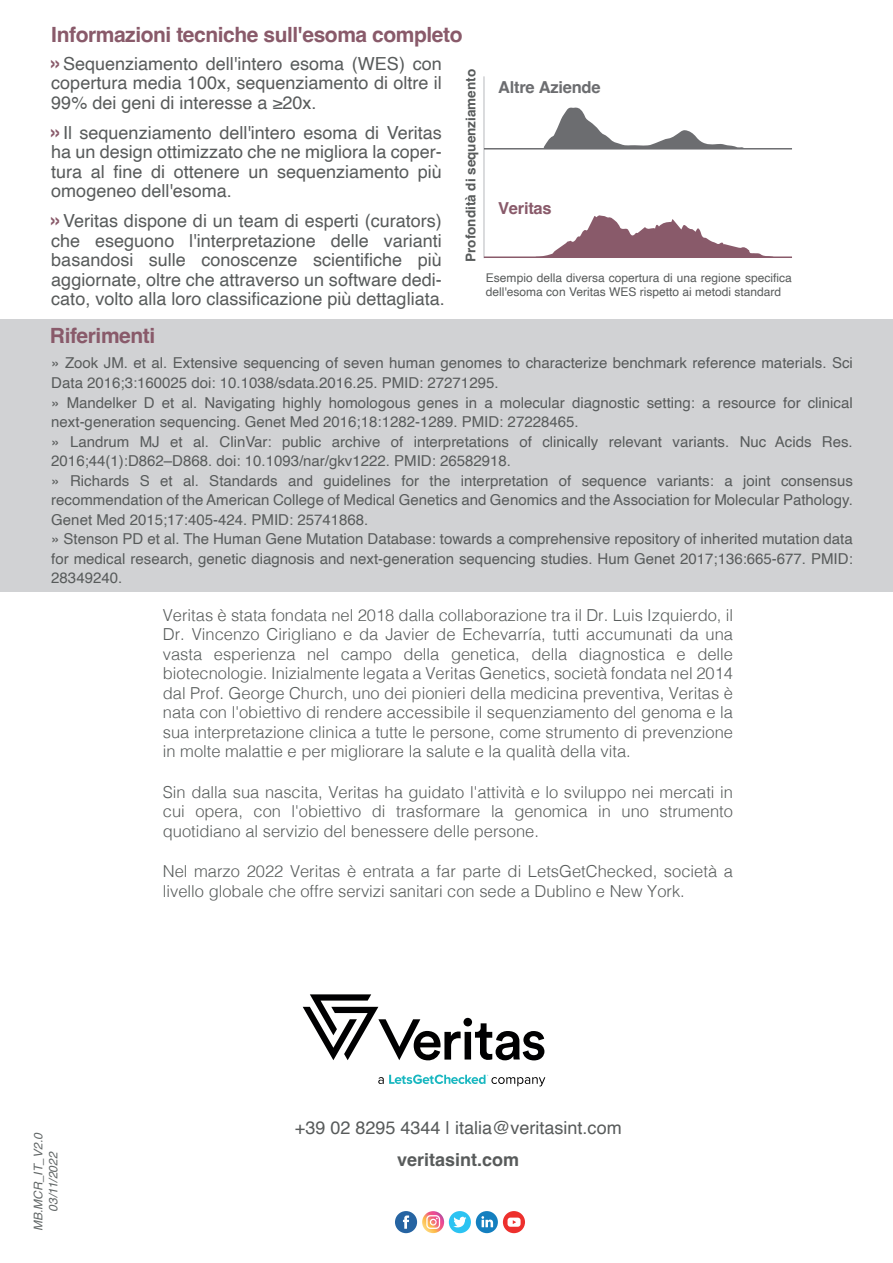
<style>
.page{position:relative;width:893px;height:1263px;background:#fff}
.page>*{position:absolute;margin:0;border:0;box-sizing:border-box;transform-origin:0 0}
.t1{font:700 21px "Helvetica";letter-spacing:-.02em;color:#895a6a}
.t2{font:18px/19.5px "Helvetica";color:#585b5b;text-align:justify}
.t3{font:700 18px "Helvetica";color:#585b5b}
.t4{font:300 16.5px/19.5px "Helvetica";color:#595d5c;text-align:justify}
.t5{font:700 16.5px "Helvetica";letter-spacing:-.015em;color:#6c6d70}
.t6{font:700 16.5px "Helvetica";letter-spacing:-.015em;color:#895a6a}
.t7{font:15px/19.5px "Helvetica";color:#585b5b}
.t8{font:700 13.5px "Helvetica";color:#585b5b}
.t9{font:12px/13.5px "Helvetica";color:#585b5b}
.t10{font:italic 12px/15px "Helvetica";color:#626767;text-align:center}
.s1{font-weight:700;font-size:21px;color:#895a6a}
</style>
<div class="page">
<div style="left:449px;top:1211px;width:22px;height:22px;background:#2cc3f2;border-radius:50%"></div>
<svg style="left:453px;top:1217px;width:13px;height:11px"></svg>
<div style="left:395px;top:1211px;width:22px;height:22px;background:#2664a2;border-radius:50%"></div>
<svg style="left:403px;top:1215px;width:6px;height:14px"></svg>
<div style="left:503px;top:1211px;width:22px;height:22px;background:#ed302d;border-radius:50%"></div>
<svg style="left:507px;top:1217px;width:13px;height:10px"></svg>
<svg style="left:422px;top:1211px;width:22px;height:22px"></svg>
<svg style="left:476px;top:1211px;width:22px;height:22px"></svg>
<svg style="left:481px;top:1216px;width:12px;height:11px"></svg>
<svg style="left:303px;top:994px;width:241px;height:66px"></svg>
<svg style="left:378px;top:1074px;width:167px;height:12px"></svg>
<div style="left:0;top:319px;width:892px;height:272px;background:#d1d2d4"></div>
<hr style="left:483px;top:76px;width:1px;height:182px;background:#d1d2d4">
<hr style="left:484px;top:148px;width:308px;height:2px;background:#6c6d70">
<hr style="left:484px;top:256px;width:308px;height:2px;background:#895a6a">
<svg style="left:535px;top:215px;width:239px;height:42px"></svg>
<svg style="left:543px;top:107px;width:200px;height:41px"></svg>
<h1 class="t1" style="left:51px;top:22px;width:412px">Informazioni tecniche sull'esoma completo</h1>
<p class="t2" style="left:51px;top:54px;width:392px"><span class="s1">»</span>Sequenziamento dell'intero esoma (WES) con copertura media 100x, sequenziamento di oltre il 99% dei geni di interesse a ≥20x.</p>
<p class="t2" style="left:51px;top:123px;width:392px"><span class="s1">»</span>Il sequenziamento dell'intero esoma di Veritas ha un design ottimizzato che ne migliora la coper&shy;tura al fine di ottenere un sequenziamento più omogeneo dell'esoma.</p>
<p class="t2" style="left:51px;top:212px;width:395px;text-align:left"><span class="s1">»</span>Veritas dispone di un team di esperti (curators) che eseguono l'interpretazione delle varianti basandosi sulle conoscenze scientifiche più aggiornate, oltre che attraverso un software dedi&shy;cato, volto alla loro classificazione più dettagliata.</p>
<h1 class="t1" style="left:50px;top:323px;width:107px">Riferimenti</h1>
<p class="t8" style="left:462px;top:262px;width:194px;rotate:-90deg">Profondità di sequenziamento</p>
<p class="t5" style="left:498px;top:77px;width:104px">Altre Aziende</p>
<p class="t6" style="left:498px;top:198px;width:55px">Veritas</p>
<p class="t9" style="left:486px;top:272px;width:307px">Esempio della diversa copertura di una regione specifica dell'esoma con Veritas WES rispetto ai metodi standard</p>
<p class="t7" style="left:51px;top:354px;width:803px">» Zook JM. et al. Extensive sequencing of seven human genomes to characterize benchmark reference materials. Sci Data 2016;3:160025 doi: 10.1038/sdata.2016.25. PMID: 27271295.<br>» Mandelker D et al. Navigating highly homologous genes in a molecular diagnostic setting: a resource for clinical next-generation sequencing. Genet Med 2016;18:1282-1289. PMID: 27228465.<br>» Landrum MJ et al. ClinVar: public archive of interpretations of clinically relevant variants. Nuc Acids Res.<br>2016;44(1):D862–D868. doi: 10.1093/nar/gkv1222. PMID: 26582918.<br>» Richards S et al. Standards and guidelines for the interpretation of sequence variants: a joint consensus recommendation of the American College of Medical Genetics and Genomics and the Association for Molecular Pathology.<br>Genet Med 2015;17:405-424. PMID: 25741868.<br>» Stenson PD et al. The Human Gene Mutation Database: towards a comprehensive repository of inherited mutation data for medical research, genetic diagnosis and next-generation sequencing studies. Hum Genet 2017;136:665-677. PMID:<br>28349240.</p>
<p class="t10" style="left:31px;top:1231px;width:100px;rotate:-90deg">MB.MCR_IT_V2.0<br>03/11/2022</p>
<p class="t4" style="left:163px;top:604px;width:571px">Veritas è stata fondata nel 2018 dalla collaborazione tra il Dr. Luis Izquierdo, il Dr. Vincenzo Cirigliano e da Javier de Echevarría, tutti accumunati da una vasta esperienza nel campo della genetica, della diagnostica e delle biotecnologie. Inizialmente legata a Veritas Genetics, società fondata nel 2014 dal Prof. George Church, uno dei pionieri della medicina preventiva, Veritas è nata con l'obiettivo di rendere accessibile il sequenziamento del genoma e la sua interpretazione clinica a tutte le persone, come strumento di prevenzione in molte malattie e per migliorare la salute e la qualità della vita.</p>
<p class="t4" style="left:163px;top:781px;width:571px">Sin dalla sua nascita, Veritas ha guidato l'attività e lo sviluppo nei mercati in cui opera, con l'obiettivo di trasformare la genomica in uno strumento quotidiano al servizio del benessere delle persone.</p>
<p class="t4" style="left:163px;top:861px;width:571px">Nel marzo 2022 Veritas è entrata a far parte di LetsGetChecked, società a livello globale che offre servizi sanitari con sede a Dublino e New York.</p>
<p class="t2" style="left:295px;top:1118px;width:328px">+39 02 8295 4344 | italia@veritasint.com</p>
<p class="t3" style="left:397px;top:1148px;width:124px">veritasint.com</p>
</div>
